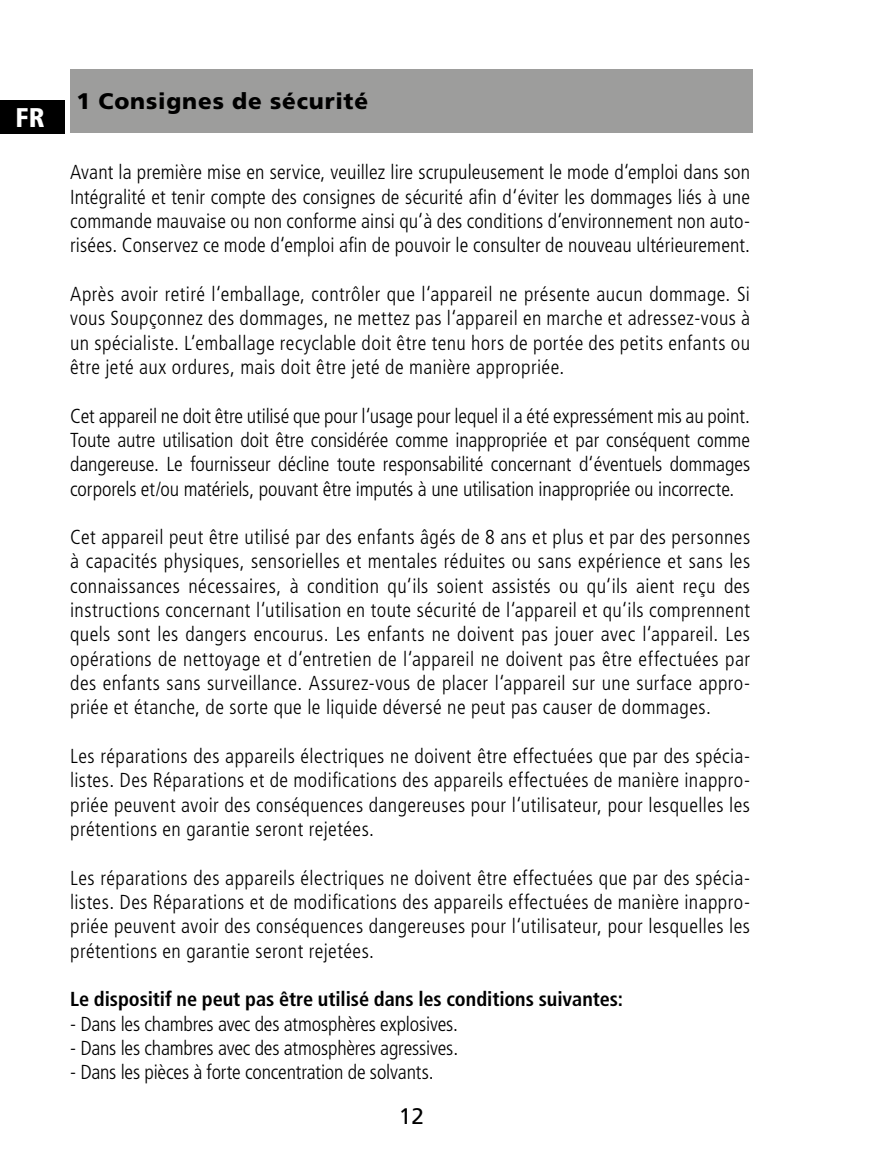
<style>
.page{position:relative;width:893px;height:1149px;background:#fff}
.page>*{position:absolute;margin:0;border:0;box-sizing:border-box;transform-origin:0 0}
.t1{font:900 condensed 27px "Frutiger LT Std";color:#fff}
.t2{font:900 22.5px "Frutiger LT Std";letter-spacing:.035em;color:#000}
.t3{font:22.5px "Frutiger LT Std";color:#000}
.t4{font:300 condensed 20.25px/24.3px "Frutiger LT Std";letter-spacing:.01em;color:#000;text-align:justify}
.t5{font:300 condensed 20.25px "Frutiger LT Std";letter-spacing:-.01em;color:#000}
.t6{font:700 condensed 20.25px "Frutiger LT Std";color:#000}
</style>
<div class="page">
<div style="left:70px;top:69px;width:683px;height:63px;background:#9d9d9c"></div>
<div style="left:0;top:100px;width:64px;height:34px;background:#000"></div>
<h1 class="t1" style="left:15px;top:101px;width:31px">FR</h1>
<p class="t2" style="left:77px;top:88px;width:293px">1 Consignes de sécurité</p>
<p class="t4" style="left:70px;top:160px;width:681px">Avant la première mise en service, veuillez lire scrupuleusement le mode d‘emploi dans son Intégralité et tenir compte des consignes de sécurité afin d‘éviter les dommages liés à une commande mauvaise ou non conforme ainsi qu‘à des conditions d‘environnement non auto&shy;risées. Conservez ce mode d‘emploi afin de pouvoir le consulter de nouveau ultérieurement.</p>
<p class="t4" style="left:70px;top:282px;width:681px">Après avoir retiré l‘emballage, contrôler que l‘appareil ne présente aucun dommage. Si vous Soupçonnez des dommages, ne mettez pas l‘appareil en marche et adressez-vous à un spécialiste. L‘emballage recyclable doit être tenu hors de portée des petits enfants ou être jeté aux ordures, mais doit être jeté de manière appropriée.</p>
<p class="t4" style="left:70px;top:403px;width:681px">Cet appareil ne doit être utilisé que pour l‘usage pour lequel il a été expressément mis au point.<br>Toute autre utilisation doit être considérée comme inappropriée et par conséquent comme dangereuse. Le fournisseur décline toute responsabilité concernant d‘éventuels dommages corporels et/ou matériels, pouvant être imputés à une utilisation inappropriée ou incorrecte.</p>
<p class="t4" style="left:70px;top:525px;width:681px">Cet appareil peut être utilisé par des enfants âgés de 8 ans et plus et par des personnes à capacités physiques, sensorielles et mentales réduites ou sans expérience et sans les connaissances nécessaires, à condition qu‘ils soient assistés ou qu‘ils aient reçu des instructions concernant l‘utilisation en toute sécurité de l‘appareil et qu‘ils comprennent quels sont les dangers encourus. Les enfants ne doivent pas jouer avec l‘appareil. Les opérations de nettoyage et d‘entretien de l‘appareil ne doivent pas être effectuées par des enfants sans surveillance. Assurez-vous de placer l‘appareil sur une surface appro&shy;priée et étanche, de sorte que le liquide déversé ne peut pas causer de dommages.</p>
<p class="t4" style="left:70px;top:744px;width:681px">Les réparations des appareils électriques ne doivent être effectuées que par des spécia&shy;listes. Des Réparations et de modifications des appareils effectuées de manière inappro&shy;priée peuvent avoir des conséquences dangereuses pour l‘utilisateur, pour lesquelles les prétentions en garantie seront rejetées.</p>
<p class="t4" style="left:70px;top:865px;width:681px">Les réparations des appareils électriques ne doivent être effectuées que par des spécia&shy;listes. Des Réparations et de modifications des appareils effectuées de manière inappro&shy;priée peuvent avoir des conséquences dangereuses pour l‘utilisateur, pour lesquelles les prétentions en garantie seront rejetées.</p>
<p class="t6" style="left:70px;top:986px;width:554px">Le dispositif ne peut pas être utilisé dans les conditions suivantes:</p>
<p class="t5" style="left:70px;top:1011px;width:389px">- Dans les chambres avec des atmosphères explosives.</p>
<p class="t5" style="left:70px;top:1036px;width:390px">- Dans les chambres avec des atmosphères agressives.</p>
<p class="t5" style="left:70px;top:1060px;width:365px">- Dans les pièces à forte concentration de solvants.</p>
<p class="t3" style="left:399px;top:1102px;width:27px">12</p>
</div>
